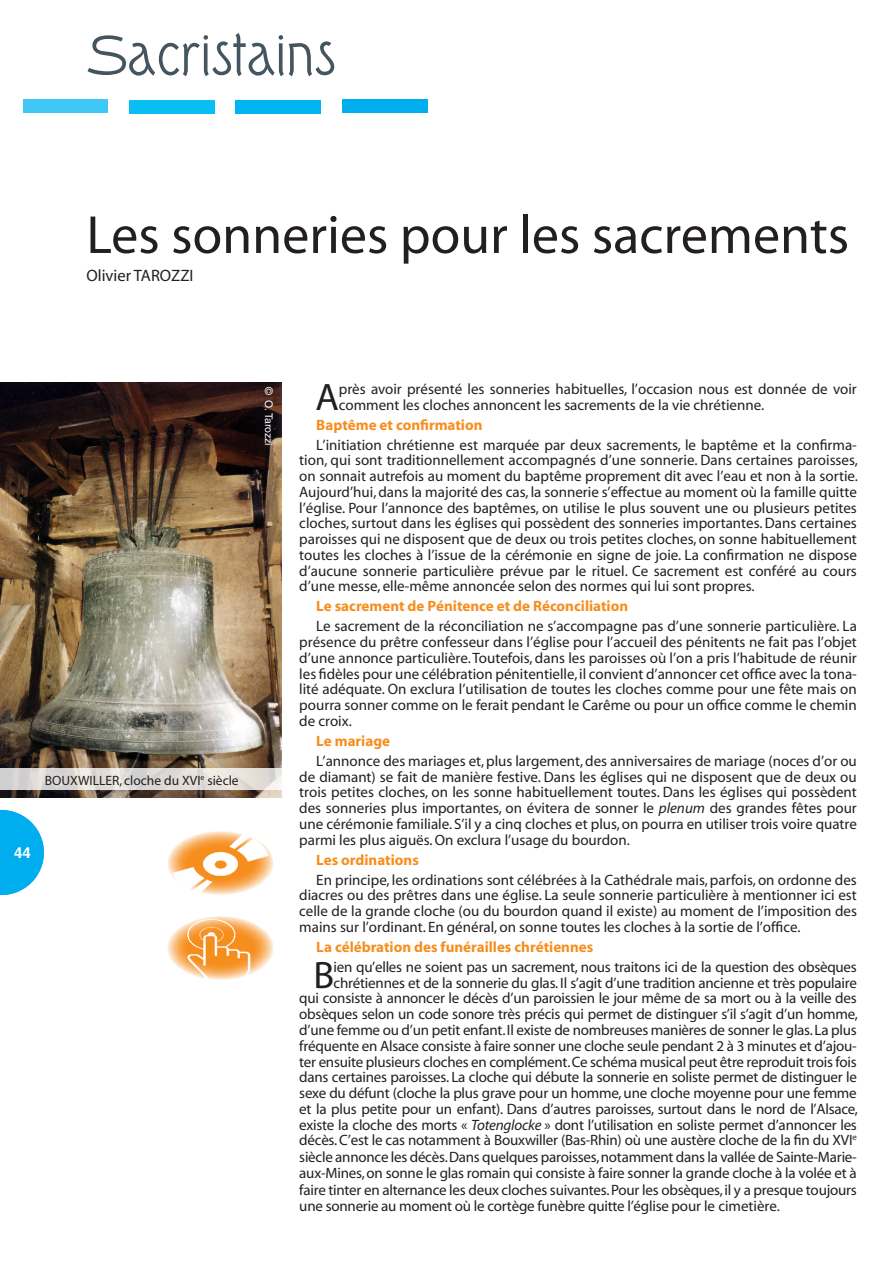
<style>
.page{position:relative;width:895px;height:1262px;background:#fff}
.page>*{position:absolute;margin:0;border:0;box-sizing:border-box;transform-origin:0 0}
.t1{font:54px "Myriad";color:#231f20}
.t2{font:54px "Tork";color:#45555f}
.Article___avec_lettr{font:38.4px "Myriad";color:#231f20}
.t3{font:16.5px "Myriad";color:#231f20}
.Article___sans_lettr{font:15px/15.8px "Myriad";color:#231f20;text-align:justify}
.Article___avec_lettr-2{font:15px/15.8px "Myriad";letter-spacing:-.015em;color:#231f20}
.Article___sans_lettr-2{font:700 15px "Myriad";color:#f68e1e}
.t4{font:700 15px "Helvetica";color:#fff}
.Légende_sous_l_image{font:13.5px "Myriad";color:#231f20}
.Copyright_photo{font:10.5px "Helvetica";color:#fff}
.s1{font-style:italic}
</style>
<div class="page">
<svg style="left:0;top:810px;width:44px;height:85px"></svg>
<div style="left:129px;top:100px;width:85px;height:13px;background:#09bef2"></div>
<div style="left:236px;top:100px;width:85px;height:13px;background:#00b5f0"></div>
<div style="left:342px;top:100px;width:85px;height:13px;background:#00aeef"></div>
<div style="left:23px;top:100px;width:84px;height:13px;background:#40c7f4"></div>
<img style="left:168px;top:831px;width:105px;height:64px">
<img style="left:167px;top:916px;width:106px;height:64px">
<img style="left:0;top:382px;width:282px;height:415px">
<svg style="left:0;top:768px;width:282px;height:22px;background:#e0dcd8"></svg>
<p class="t2" style="left:86px;top:30px;width:250px">Sacristains</p>
<p class="t1" style="left:86px;top:208px;width:763px">Les sonneries pour les sacrements</p>
<p class="t3" style="left:86px;top:267px;width:108px">Olivier TAROZZI</p>
<p class="Légende_sous_l_image" style="left:45px;top:773px;width:195px">BOUXWILLER, cloche du XVI<sup>e</sup> siècle</p>
<p class="t4" style="left:14px;top:844px;width:18px">44</p>
<p class="Copyright_photo" style="left:275px;top:386px;width:61px;rotate:90deg">© O. Tarozzi</p>
<p class="Article___avec_lettr" style="left:315px;top:378px;width:25px">A</p>
<p class="Article___avec_lettr-2" style="left:339px;top:381px;width:519px">près avoir présenté les sonneries habituelles, l’occasion nous est donnée de voir comment les cloches annoncent les sacrements de la vie chrétienne.</p>
<p class="Article___sans_lettr-2" style="left:316px;top:417px;width:168px">Baptême et confirmation</p>
<p class="Article___sans_lettr" style="left:299px;top:437px;width:560px;text-indent:17px">L’initiation chrétienne est marquée par deux sacrements, le baptême et la confirma&shy;tion, qui sont traditionnellement accompagnés d’une sonnerie. Dans certaines paroisses, on sonnait autrefois au moment du baptême proprement dit avec l’eau et non à la sortie.<br>Aujourd’hui, dans la majorité des cas, la sonnerie s’effectue au moment où la famille quitte l’église. Pour l’annonce des baptêmes, on utilise le plus souvent une ou plusieurs petites cloches, surtout dans les églises qui possèdent des sonneries importantes. Dans certaines paroisses qui ne disposent que de deux ou trois petites cloches, on sonne habituellement toutes les cloches à l’issue de la cérémonie en signe de joie. La confirmation ne dispose d’aucune sonnerie particulière prévue par le rituel. Ce sacrement est conféré au cours d’une messe, elle-même annoncée selon des normes qui lui sont propres.</p>
<p class="Article___sans_lettr-2" style="left:316px;top:598px;width:313px">Le sacrement de Pénitence et de Réconciliation</p>
<p class="Article___sans_lettr" style="left:299px;top:619px;width:559px;text-indent:17px">Le sacrement de la réconciliation ne s’accompagne pas d’une sonnerie particulière. La présence du prêtre confesseur dans l’église pour l’accueil des pénitents ne fait pas l’objet d’une annonce particulière. Toutefois, dans les paroisses où l’on a pris l’habitude de réunir les fidèles pour une célébration pénitentielle, il convient d’annoncer cet office avec la tona&shy;lité adéquate. On exclura l’utilisation de toutes les cloches comme pour une fête mais on pourra sonner comme on le ferait pendant le Carême ou pour un office comme le chemin de croix.</p>
<p class="Article___sans_lettr-2" style="left:316px;top:733px;width:75px">Le mariage</p>
<p class="Article___sans_lettr" style="left:299px;top:754px;width:559px;text-indent:17px">L’annonce des mariages et, plus largement, des anniversaires de mariage (noces d’or ou de diamant) se fait de manière festive. Dans les églises qui ne disposent que de deux ou trois petites cloches, on les sonne habituellement toutes. Dans les églises qui possèdent des sonneries plus importantes, on évitera de sonner le <span class="s1">plenum</span> des grandes fêtes pour une cérémonie familiale. S’il y a cinq cloches et plus, on pourra en utiliser trois voire quatre parmi les plus aiguës. On exclura l’usage du bourdon.</p>
<p class="Article___sans_lettr-2" style="left:316px;top:852px;width:104px">Les ordinations</p>
<p class="Article___sans_lettr" style="left:299px;top:872px;width:559px;text-indent:17px">En principe, les ordinations sont célébrées à la Cathédrale mais, parfois, on ordonne des diacres ou des prêtres dans une église. La seule sonnerie particulière à mentionner ici est celle de la grande cloche (ou du bourdon quand il existe) au moment de l’imposition des mains sur l’ordinant. En général, on sonne toutes les cloches à la sortie de l’office.</p>
<p class="Article___sans_lettr-2" style="left:316px;top:939px;width:278px">La célébration des funérailles chrétiennes</p>
<p class="Article___avec_lettr" style="left:313px;top:956px;width:22px">B</p>
<p class="Article___avec_lettr-2" style="left:333px;top:960px;width:524px">ien qu’elles ne soient pas un sacrement, nous traitons ici de la question des obsèques</p>
<p class="Article___avec_lettr-2" style="left:333px;top:975px;width:524px">chrétiennes et de la sonnerie du glas. Il s’agit d’une tradition ancienne et très populaire</p>
<p class="Article___avec_lettr-2" style="left:299px;top:991px;width:558px">qui consiste à annoncer le décès d’un paroissien le jour même de sa mort ou à la veille des</p>
<p class="Article___avec_lettr-2" style="left:299px;top:1007px;width:560px">obsèques selon un code sonore très précis qui permet de distinguer s’il s’agit d’un homme,</p>
<p class="Article___avec_lettr-2" style="left:299px;top:1023px;width:558px">d’une femme ou d’un petit enfant. Il existe de nombreuses manières de sonner le glas. La plus</p>
<p class="Article___avec_lettr-2" style="left:299px;top:1038px;width:559px">fréquente en Alsace consiste à faire sonner une cloche seule pendant 2 à 3 minutes et d’ajou-</p>
<p class="Article___avec_lettr-2" style="left:299px;top:1054px;width:559px">ter ensuite plusieurs cloches en complément. Ce schéma musical peut être reproduit trois fois</p>
<p class="Article___avec_lettr-2" style="left:299px;top:1070px;width:558px">dans certaines paroisses. La cloche qui débute la sonnerie en soliste permet de distinguer le</p>
<p class="Article___avec_lettr-2" style="left:299px;top:1086px;width:558px">sexe du défunt (cloche la plus grave pour un homme, une cloche moyenne pour une femme</p>
<p class="Article___avec_lettr-2" style="left:299px;top:1101px;width:560px">et la plus petite pour un enfant). Dans d’autres paroisses, surtout dans le nord de l’Alsace,</p>
<p class="Article___avec_lettr-2" style="left:299px;top:1117px;width:559px">existe la cloche des morts « <span class="s1">Totenglocke</span> » dont l’utilisation en soliste permet d’annoncer les</p>
<p class="Article___avec_lettr-2" style="left:299px;top:1133px;width:559px">décès. C’est le cas notamment à Bouxwiller (Bas-Rhin) où une austère cloche de la fin du XVI<sup>e</sup></p>
<p class="Article___avec_lettr-2" style="left:299px;top:1149px;width:559px">siècle annonce les décès. Dans quelques paroisses, notamment dans la vallée de Sainte-Marie-</p>
<p class="Article___avec_lettr-2" style="left:299px;top:1166px;width:558px">aux-Mines, on sonne le glas romain qui consiste à faire sonner la grande cloche à la volée et à</p>
<p class="Article___avec_lettr-2" style="left:299px;top:1182px;width:558px">faire tinter en alternance les deux cloches suivantes. Pour les obsèques, il y a presque toujours</p>
<p class="Article___avec_lettr-2" style="left:299px;top:1199px;width:482px">une sonnerie au moment où le cortège funèbre quitte l’église pour le cimetière.</p>
</div>
